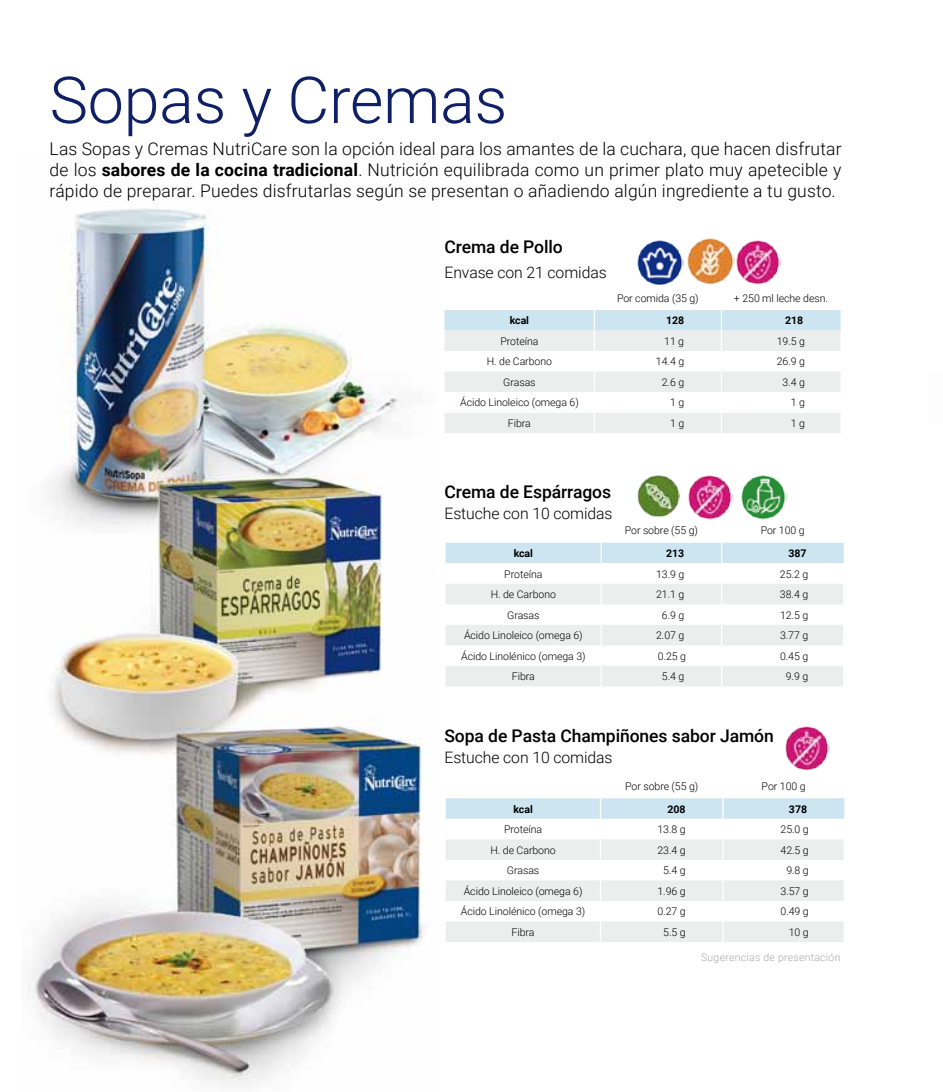
<style>
.page{position:relative;width:943px;height:1092px;background:#fff}
.page>*{position:absolute;margin:0;border:0;box-sizing:border-box;transform-origin:0 0}
.t1{font:300 64.75px "Roboto";letter-spacing:-.005em;color:#102066}
.t2{font:300 17.5px/21px "Roboto";letter-spacing:.01em;color:#000;text-align:justify}
.t3{font:500 17.5px "Roboto";letter-spacing:-.005em;color:#000}
.t4{font:300 15.75px "Roboto";letter-spacing:-.005em;color:#000}
.t5{font:300 10.5px "Roboto";letter-spacing:-.005em;color:#000}
.t6{font:700 10.5px "Roboto";letter-spacing:-.005em;color:#000}
.t7{font:300 10.5px "Roboto";letter-spacing:.025em;color:#a7a8aa}
.s1{font-weight:700}
</style>
<div class="page">
<img style="left:29px;top:208px;width:395px;height:877px">
<img style="left:687px;top:238px;width:47px;height:47px">
<svg style="left:444px;top:310px;width:396px;height:123px"></svg>
<hr style="left:593px;top:310px;width:2px;height:20px;background:#fff">
<hr style="left:720px;top:310px;width:2px;height:20px;background:#fff">
<hr style="left:593px;top:330px;width:2px;height:21px;background:#fff">
<hr style="left:720px;top:330px;width:2px;height:21px;background:#fff">
<hr style="left:593px;top:351px;width:2px;height:20px;background:#fff">
<hr style="left:720px;top:351px;width:2px;height:20px;background:#fff">
<hr style="left:593px;top:371px;width:2px;height:21px;background:#fff">
<hr style="left:720px;top:371px;width:2px;height:21px;background:#fff">
<hr style="left:593px;top:392px;width:2px;height:20px;background:#fff">
<hr style="left:720px;top:392px;width:2px;height:20px;background:#fff">
<hr style="left:593px;top:412px;width:2px;height:21px;background:#fff">
<hr style="left:720px;top:412px;width:2px;height:21px;background:#fff">
<svg style="left:445px;top:542px;width:399px;height:144px"></svg>
<svg style="left:446px;top:798px;width:398px;height:143px"></svg>
<hr style="left:843px;top:921px;width:2px;height:20px;background:#fff">
<img style="left:637px;top:475px;width:42px;height:42px">
<img style="left:688px;top:475px;width:44px;height:45px">
<img style="left:785px;top:726px;width:44px;height:45px">
<img style="left:734px;top:240px;width:46px;height:45px">
<img style="left:741px;top:475px;width:45px;height:44px">
<img style="left:637px;top:240px;width:46px;height:44px">
<h1 class="t1" style="left:50px;top:55px;width:459px">Sopas y Cremas</h1>
<p class="t2" style="left:50px;top:137px;width:793px">Las Sopas y Cremas NutriCare son la opción ideal para los amantes de la cuchara, que hacen disfrutar de los <span class="s1">sabores de la cocina tradicional</span>. Nutrición equilibrada como un primer plato muy apetecible y rápido de preparar. Puedes disfrutarlas según se presentan o añadiendo algún ingrediente a tu gusto.</p>
<h2 class="t3" style="left:444px;top:235px;width:120px">Crema de Pollo</h2>
<h3 class="t4" style="left:444px;top:261px;width:164px">Envase con 21 comidas</h3>
<p class="t5" style="left:617px;top:290px;width:83px">Por comida (35 g)</p>
<p class="t5" style="left:734px;top:290px;width:95px">+ 250 ml leche desn.</p>
<p class="t6" style="left:510px;top:313px;width:21px">kcal</p>
<p class="t6" style="left:666px;top:313px;width:20px">128</p>
<p class="t6" style="left:785px;top:313px;width:20px">218</p>
<p class="t5" style="left:500px;top:334px;width:40px">Proteína</p>
<p class="t5" style="left:664px;top:334px;width:21px">11 g</p>
<p class="t5" style="left:776px;top:334px;width:30px">19.5 g</p>
<p class="t5" style="left:487px;top:354px;width:67px">H. de Carbono</p>
<p class="t5" style="left:656px;top:354px;width:30px">14.4 g</p>
<p class="t5" style="left:776px;top:354px;width:30px">26.9 g</p>
<p class="t5" style="left:503px;top:375px;width:34px">Grasas</p>
<p class="t5" style="left:661px;top:375px;width:24px">2.6 g</p>
<p class="t5" style="left:782px;top:375px;width:24px">3.4 g</p>
<p class="t5" style="left:460px;top:395px;width:120px">Ácido Linoleico (omega 6)</p>
<p class="t5" style="left:670px;top:395px;width:16px">1 g</p>
<p class="t5" style="left:790px;top:395px;width:16px">1 g</p>
<p class="t5" style="left:508px;top:416px;width:24px">Fibra</p>
<p class="t5" style="left:670px;top:416px;width:16px">1 g</p>
<p class="t5" style="left:790px;top:416px;width:16px">1 g</p>
<h2 class="t3" style="left:444px;top:479px;width:168px">Crema de Espárragos</h2>
<h3 class="t4" style="left:444px;top:502px;width:169px">Estuche con 10 comidas</h3>
<p class="t5" style="left:624px;top:523px;width:75px">Por sobre (55 g)</p>
<p class="t5" style="left:760px;top:523px;width:45px">Por 100 g</p>
<p class="t6" style="left:513px;top:546px;width:21px">kcal</p>
<p class="t6" style="left:666px;top:546px;width:20px">213</p>
<p class="t6" style="left:788px;top:546px;width:20px">387</p>
<p class="t5" style="left:504px;top:566px;width:40px">Proteína</p>
<p class="t5" style="left:656px;top:566px;width:30px">13.9 g</p>
<p class="t5" style="left:780px;top:566px;width:30px">25.2 g</p>
<p class="t5" style="left:490px;top:587px;width:67px">H. de Carbono</p>
<p class="t5" style="left:656px;top:587px;width:30px">21.1 g</p>
<p class="t5" style="left:780px;top:587px;width:30px">38.4 g</p>
<p class="t5" style="left:507px;top:607px;width:34px">Grasas</p>
<p class="t5" style="left:662px;top:607px;width:24px">6.9 g</p>
<p class="t5" style="left:780px;top:607px;width:30px">12.5 g</p>
<p class="t5" style="left:464px;top:628px;width:120px">Ácido Linoleico (omega 6)</p>
<p class="t5" style="left:656px;top:628px;width:30px">2.07 g</p>
<p class="t5" style="left:780px;top:628px;width:30px">3.77 g</p>
<p class="t5" style="left:461px;top:648px;width:126px">Ácido Linolénico (omega 3)</p>
<p class="t5" style="left:658px;top:648px;width:30px">0.25 g</p>
<p class="t5" style="left:780px;top:648px;width:30px">0.45 g</p>
<p class="t5" style="left:512px;top:669px;width:24px">Fibra</p>
<p class="t5" style="left:662px;top:669px;width:24px">5.4 g</p>
<p class="t5" style="left:785px;top:669px;width:24px">9.9 g</p>
<h2 class="t3" style="left:444px;top:724px;width:331px">Sopa de Pasta Champiñones sabor Jamón</h2>
<h3 class="t4" style="left:444px;top:746px;width:169px">Estuche con 10 comidas</h3>
<p class="t5" style="left:625px;top:778px;width:75px">Por sobre (55 g)</p>
<p class="t5" style="left:761px;top:778px;width:45px">Por 100 g</p>
<p class="t6" style="left:513px;top:801px;width:21px">kcal</p>
<p class="t6" style="left:667px;top:801px;width:20px">208</p>
<p class="t6" style="left:789px;top:801px;width:20px">378</p>
<p class="t5" style="left:504px;top:821px;width:40px">Proteína</p>
<p class="t5" style="left:657px;top:821px;width:30px">13.8 g</p>
<p class="t5" style="left:780px;top:821px;width:30px">25.0 g</p>
<p class="t5" style="left:490px;top:842px;width:67px">H. de Carbono</p>
<p class="t5" style="left:657px;top:842px;width:30px">23.4 g</p>
<p class="t5" style="left:780px;top:842px;width:30px">42.5 g</p>
<p class="t5" style="left:507px;top:863px;width:34px">Grasas</p>
<p class="t5" style="left:663px;top:863px;width:24px">5.4 g</p>
<p class="t5" style="left:786px;top:863px;width:24px">9.8 g</p>
<p class="t5" style="left:464px;top:883px;width:120px">Ácido Linoleico (omega 6)</p>
<p class="t5" style="left:657px;top:883px;width:30px">1.96 g</p>
<p class="t5" style="left:780px;top:883px;width:30px">3.57 g</p>
<p class="t5" style="left:461px;top:904px;width:126px">Ácido Linolénico (omega 3)</p>
<p class="t5" style="left:657px;top:904px;width:30px">0.27 g</p>
<p class="t5" style="left:780px;top:904px;width:30px">0.49 g</p>
<p class="t5" style="left:511px;top:924px;width:24px">Fibra</p>
<p class="t5" style="left:663px;top:924px;width:24px">5.5 g</p>
<p class="t5" style="left:788px;top:924px;width:21px">10 g</p>
<p class="t7" style="left:701px;top:949px;width:141px">Sugerencias de presentación</p>
</div>
